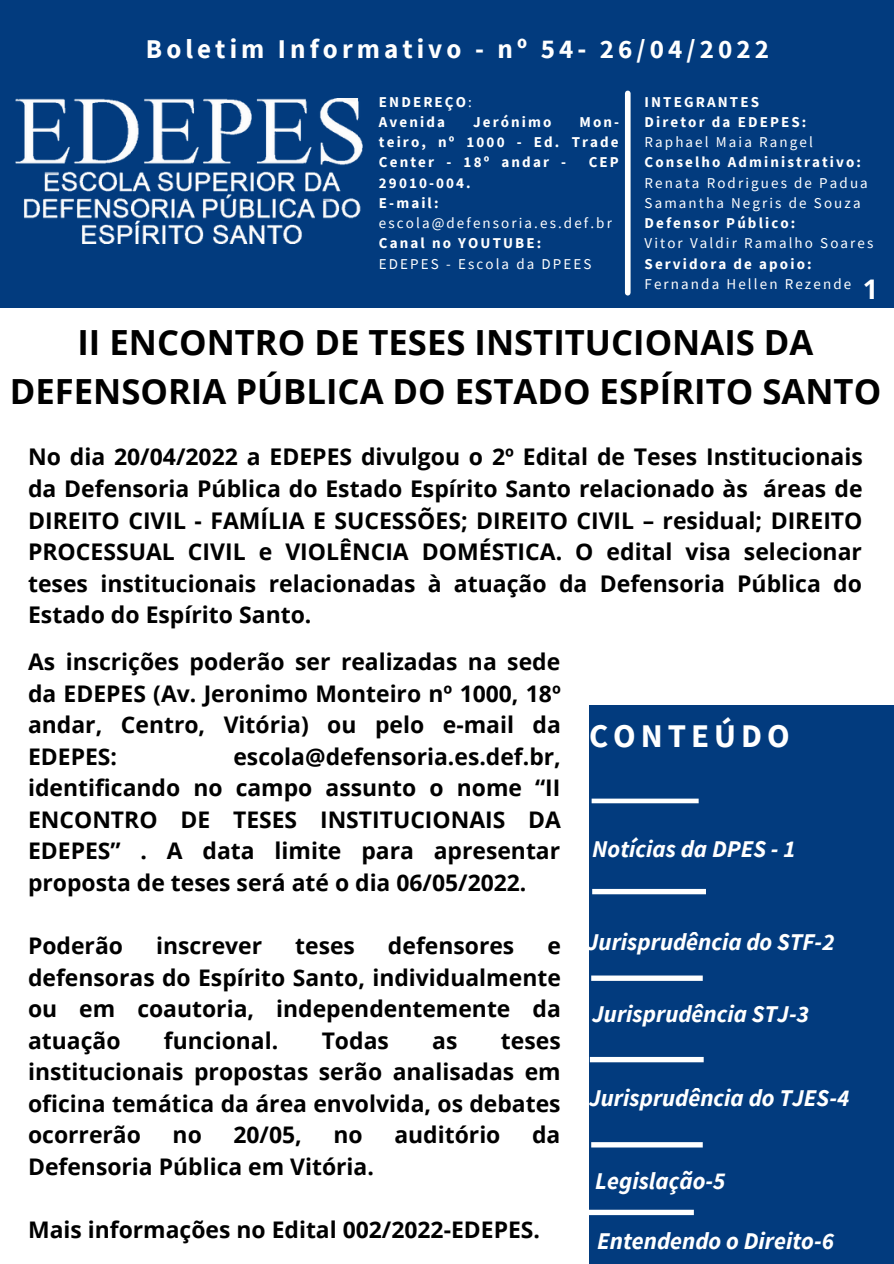
<style>
.page{position:relative;width:894px;height:1264px;background:#fff}
.page>*{position:absolute;margin:0;border:0;box-sizing:border-box;transform-origin:0 0}
.t1{font:700 34.65px/48.2px "Open Sans";color:#000;text-align:center}
.t2{font:700 33px "Source Sans Pro";letter-spacing:.15em;color:#fff}
.t3{font:700 27px "Source Sans Pro";letter-spacing:.15em;color:#fff}
.t4{font:700 27px "Open Sans";color:#fff}
.t5{font:italic 700 24px "Source Sans Pro";color:#fff}
.t6{font:700 22.95px/31.5px "Open Sans";color:#000;text-align:justify}
.t7{font:700 15px/20.2px "Source Sans Pro";letter-spacing:.14em;color:#fff;text-align:justify}
.t8{font:15px/20.2px "Source Sans Pro";letter-spacing:.14em;color:#fff}
.s1{font-weight:400}
.s2{font-weight:700}
</style>
<div class="page">
<div style="left:0;top:0;width:893px;height:307px;background:#023b7e"></div>
<img style="left:15px;top:98px;width:347px;height:146px">
<div style="left:589px;top:705px;width:304px;height:558px;background:#023b7e"></div>
<svg style="left:591px;top:798px;width:107px;height:5px"></svg>
<svg style="left:591px;top:975px;width:111px;height:5px"></svg>
<svg style="left:589px;top:1209px;width:104px;height:6px"></svg>
<svg style="left:592px;top:888px;width:113px;height:6px"></svg>
<div style="left:624px;top:93px;width:6px;height:200px;background:#fff"></div>
<svg style="left:591px;top:1142px;width:111px;height:5px"></svg>
<svg style="left:589px;top:1056px;width:114px;height:6px"></svg>
<p class="t3" style="left:146px;top:31px;width:624px">Boletim Informativo - nº 54- 26/04/2022</p>
<p class="t7" style="left:379px;top:91px;width:94px">ENDEREÇO<span class="s1">:</span></p>
<p class="t7" style="left:379px;top:111px;width:68px">Avenida</p>
<p class="t7" style="left:473px;top:111px;width:80px">Jerónimo</p>
<p class="t7" style="left:379px;top:111px;width:242px;text-indent:200px">Mon&shy;teiro, nº 1000 - Ed. Trade Center - 18º andar -</p>
<p class="t7" style="left:588px;top:152px;width:32px">CEP</p>
<p class="t7" style="left:379px;top:172px;width:93px">29010-004.</p>
<p class="t8" style="left:379px;top:192px;width:234px"><span class="s2">E-mail: </span>escola@defensoria.es.def.br</p>
<p class="t7" style="left:379px;top:233px;width:164px">Canal no YOUTUBE:</p>
<p class="t8" style="left:379px;top:253px;width:214px">EDEPES - Escola da DPEES</p>
<p class="t7" style="left:644px;top:91px;width:116px">INTEGRANTES</p>
<p class="t7" style="left:644px;top:111px;width:163px">Diretor da EDEPES:</p>
<p class="t8" style="left:644px;top:132px;width:170px">Raphael Maia Rangel</p>
<p class="t7" style="left:644px;top:152px;width:218px">Conselho Administrativo:</p>
<p class="t8" style="left:644px;top:172px;width:225px">Renata Rodrigues de Padua</p>
<p class="t8" style="left:644px;top:192px;width:217px">Samantha Negris de Souza</p>
<p class="t7" style="left:644px;top:213px;width:152px">Defensor Público:</p>
<p class="t8" style="left:644px;top:233px;width:230px">Vitor Valdir Ramalho Soares</p>
<p class="t7" style="left:644px;top:253px;width:168px">Servidora de apoio:</p>
<p class="t8" style="left:644px;top:273px;width:208px">Fernanda Hellen Rezende</p>
<p class="t4" style="left:862px;top:270px;width:17px">1</p>
<p class="t1" style="left:10px;top:318px;width:872px">II ENCONTRO DE TESES INSTITUCIONAIS DA<br>DEFENSORIA PÚBLICA DO ESTADO ESPÍRITO SANTO</p>
<p class="t6" style="left:28px;top:441px;width:836px">No dia 20/04/2022 a EDEPES divulgou o 2º Edital de Teses Institucionais da Defensoria Pública do Estado Espírito Santo relacionado às áreas de DIREITO CIVIL - FAMÍLIA E SUCESSÕES; DIREITO CIVIL – residual; DIREITO PROCESSUAL CIVIL e VIOLÊNCIA DOMÉSTICA. O edital visa selecionar teses institucionais relacionadas à atuação da Defensoria Pública do Estado do Espírito Santo.</p>
<p class="t6" style="left:28px;top:645px;width:534px">As inscrições poderão ser realizadas na sede da EDEPES (Av. Jeronimo Monteiro nº 1000, 18º andar, Centro, Vitória) ou pelo e-mail da EDEPES:</p>
<p class="t6" style="left:28px;top:740px;width:534px;text-indent:205px">escola@defensoria.es.def.br, identificando no campo assunto o nome “II ENCONTRO DE TESES INSTITUCIONAIS DA EDEPES” . A data limite para apresentar proposta de teses será até o dia 06/05/2022.</p>
<p class="t6" style="left:28px;top:929px;width:96px">Poderão</p>
<p class="t6" style="left:156px;top:929px;width:108px">inscrever</p>
<p class="t6" style="left:295px;top:929px;width:61px">teses</p>
<p class="t6" style="left:388px;top:929px;width:128px">defensores</p>
<p class="t6" style="left:28px;top:929px;width:534px;text-indent:519px">e defensoras do Espírito Santo, individualmente ou em coautoria, independentemente da atuação</p>
<p class="t6" style="left:164px;top:1023px;width:116px">funcional.</p>
<p class="t6" style="left:321px;top:1023px;width:69px">Todas</p>
<p class="t6" style="left:432px;top:1023px;width:27px">as</p>
<p class="t6" style="left:28px;top:1023px;width:534px;text-indent:472px">teses institucionais propostas serão analisadas em oficina temática da área envolvida, os debates ocorrerão</p>
<p class="t6" style="left:172px;top:1118px;width:31px">no</p>
<p class="t6" style="left:233px;top:1118px;width:70px">20/05,</p>
<p class="t6" style="left:333px;top:1118px;width:31px">no</p>
<p class="t6" style="left:394px;top:1118px;width:107px">auditório</p>
<p class="t6" style="left:532px;top:1118px;width:30px">da</p>
<p class="t6" style="left:28px;top:1150px;width:347px">Defensoria Pública em Vitória.</p>
<p class="t6" style="left:28px;top:1213px;width:513px">Mais informações no Edital 002/2022-EDEPES.</p>
<p class="t2" style="left:589px;top:715px;width:202px">CONTEÚDO</p>
<p class="t5" style="left:592px;top:833px;width:205px">Notícias da DPES - 1</p>
<p class="t5" style="left:586px;top:926px;width:249px">Jurisprudência do STF-2</p>
<p class="t5" style="left:592px;top:998px;width:218px">Jurisprudência STJ-3</p>
<p class="t5" style="left:589px;top:1081px;width:262px">Jurisprudência do TJES-4</p>
<p class="t5" style="left:595px;top:1165px;width:132px">Legislação-5</p>
<p class="t5" style="left:597px;top:1225px;width:238px">Entendendo o Direito-6</p>
</div>
